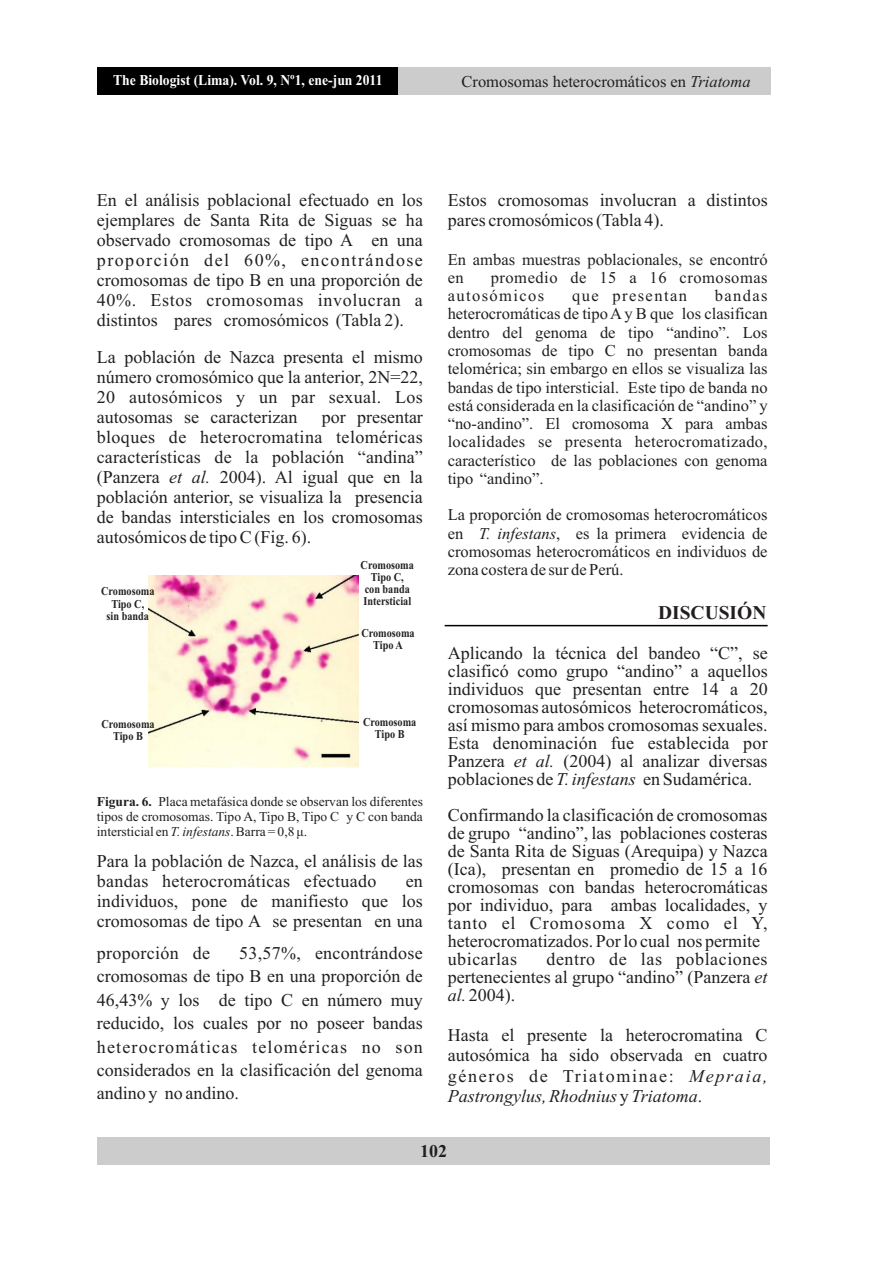
<style>
.page{position:relative;width:893px;height:1263px;background:#fff}
.page>*{position:absolute;margin:0;border:0;box-sizing:border-box;transform-origin:0 0}
.t1{font:700 19.5px "Times New Roman";color:#231f20}
.t2{font:18px/20px "Times New Roman";color:#231f20;text-align:justify}
.t3{font:18px "Times New Roman";letter-spacing:.02em;color:#231f20}
.t4{font:700 18px "Times New Roman";color:#231f20}
.t5{font:16.5px/18.3px "Times New Roman";color:#231f20;text-align:justify}
.t6{font:16.5px/18.3px "Times New Roman";letter-spacing:.03em;color:#231f20}
.t7{font:16.5px "Times New Roman";letter-spacing:.085em;color:#231f20}
.t8{font:700 15px "Times New Roman";color:#fff;scale:.91 1}
.t9{font:13.5px/15px "Times New Roman";color:#231f20;text-align:justify}
.t10{font:700 12px/12.3px "Times New Roman";color:#231f20;text-align:center;scale:.85 1}
.s1{font-style:italic}
.s2{font-weight:700}
</style>
<div class="page">
<div style="left:97px;top:1137px;width:673px;height:27px;background:#ccc"></div>
<div style="left:97px;top:67px;width:674px;height:28px;background:#ccc"></div>
<div style="left:97px;top:67px;width:301px;height:28px;background:#000"></div>
<img style="left:148px;top:575px;width:210px;height:193px">
<hr style="left:445px;top:625px;width:323px;height:1px;background:#000">
<p class="t8" style="left:113px;top:75px;width:298px">The Biologist (Lima). Vol. 9, Nº1, ene-jun 2011</p>
<p class="t5" style="left:462px;top:74px;width:291px">Cromosomas heterocromáticos en <span class="s1">Triatoma</span></p>
<p class="t2" style="left:97px;top:192px;width:328px">En el análisis poblacional efectuado en los ejemplares de Santa Rita de Siguas se ha observado cromosomas de tipo A en una proporción del 60%, encontrándose cromosomas de tipo B en una proporción de 40%. Estos cromosomas involucran a distintos pares cromosómicos (Tabla 2).</p>
<p class="t2" style="left:97px;top:349px;width:328px">La población de Nazca presenta el mismo número cromosómico que la anterior, 2N=22, 20 autosómicos y un par sexual. Los autosomas se caracterizan</p>
<p class="t2" style="left:97px;top:409px;width:328px;text-indent:225px">por presentar bloques de heterocromatina teloméricas características de la población “andina” (Panzera <span class="s1">et al.</span> 2004). Al igual que en la población anterior, se visualiza la presencia de bandas intersticiales en los cromosomas autosómicos de tipo C (Fig. 6).</p>
<p class="t10" style="left:101px;top:586px;width:64px">Cromosoma<br>Tipo C,<br>sin banda</p>
<p class="t10" style="left:101px;top:719px;width:64px">Cromosoma<br>Tipo B</p>
<p class="t10" style="left:361px;top:560px;width:64px">Cromosoma<br>Tipo C,<br>con banda<br>Intersticial</p>
<p class="t10" style="left:361px;top:628px;width:64px">Cromosoma<br>Tipo A</p>
<p class="t10" style="left:363px;top:717px;width:64px">Cromosoma<br>Tipo B</p>
<p class="t9" style="left:97px;top:795px;width:328px"><span class="s2">Figura. 6.</span> Placa metafásica donde se observan los diferentes tipos de cromosomas. Tipo A, Tipo B, Tipo C y C con banda intersticial en <span class="s1">T. infestans</span>. Barra = 0,8 μ.</p>
<p class="t2" style="left:97px;top:852px;width:328px">Para la población de Nazca, el análisis de las bandas heterocromáticas efectuado</p>
<p class="t2" style="left:97px;top:872px;width:328px;text-indent:309px">en individuos, pone de manifiesto que los cromosomas de tipo A se presentan en una</p>
<p class="t3" style="left:97px;top:946px;width:115px">proporción de</p>
<p class="t2" style="left:97px;top:943px;width:328px;line-height:23.4px;text-indent:142px">53,57%, encontrándose cromosomas de tipo B en una proporción de 46,43% y los de tipo C en número muy reducido, los cuales por no poseer bandas heterocromáticas teloméricas no son considerados en la clasificación del genoma andino y no andino.</p>
<p class="t2" style="left:448px;top:192px;width:321px">Estos cromosomas involucran a distintos pares cromosómicos (Tabla 4).</p>
<p class="t5" style="left:448px;top:251px;width:321px">En ambas muestras poblacionales, se encontró en</p>
<p class="t6" style="left:448px;top:270px;width:321px;text-indent:43px">promedio de 15 a 16 cromosomas autosómicos</p>
<p class="t5" style="left:448px;top:288px;width:321px;text-indent:267px">bandas heterocromáticas de tipo Ay B que los clasifican dentro del genoma de tipo “andino”. Los cromosomas de tipo C no presentan banda telomérica; sin embargo en ellos se visualiza las bandas de tipo intersticial. Este tipo de banda no está considerada en la clasificación de “andino” y “no-andino”. El cromosoma X para ambas localidades se presenta heterocromatizado, característico de las poblaciones con genoma tipo “andino”.</p>
<p class="t5" style="left:448px;top:507px;width:321px">La proporción de cromosomas heterocromáticos en <span class="s1">T. infestans</span>, es la primera evidencia de cromosomas heterocromáticos en individuos de zona costera de sur de Perú.</p>
<p class="t1" style="left:658px;top:606px;width:110px">DISCUSIÓN</p>
<p class="t2" style="left:448px;top:646px;width:321px;line-height:18px">Aplicando la técnica del bandeo “C”, se clasificó como grupo “andino” a aquellos individuos que presentan entre 14 a 20 cromosomas autosómicos heterocromáticos, así mismo para ambos cromosomas sexuales.<br>Esta denominación fue establecida por Panzera <span class="s1">et al.</span> (2004) al analizar diversas poblaciones de <span class="s1">T. infestans</span> en Sudamérica.</p>
<p class="t2" style="left:448px;top:807px;width:321px;line-height:18px;text-align:left">Confirmando la clasificación de cromosomas de grupo “andino”, las poblaciones costeras de Santa Rita de Siguas (Arequipa) y Nazca (Ica), presentan en promedio de 15 a 16 cromosomas con bandas heterocromáticas por individuo, para ambas localidades, y tanto el Cromosoma X como el Y, heterocromatizados. Por lo cual nos permite ubicarlas</p>
<p class="t7" style="left:572px;top:290px;width:116px">que presentan</p>
<p class="t2" style="left:448px;top:951px;width:321px;line-height:18px;text-indent:99px">dentro de las poblaciones pertenecientes al grupo “andino” (Panzera <span class="s1">et al.</span> 2004).</p>
<p class="t2" style="left:448px;top:1026px;width:321px;line-height:20.5px">Hasta el presente la heterocromatina C autosómica ha sido observada en cuatro géneros de Triatominae: <span class="s1">Mepraia, Pastrongylus, Rhodnius</span> y <span class="s1">Triatoma</span>.</p>
<p class="t4" style="left:420px;top:1144px;width:28px">102</p>
</div>
